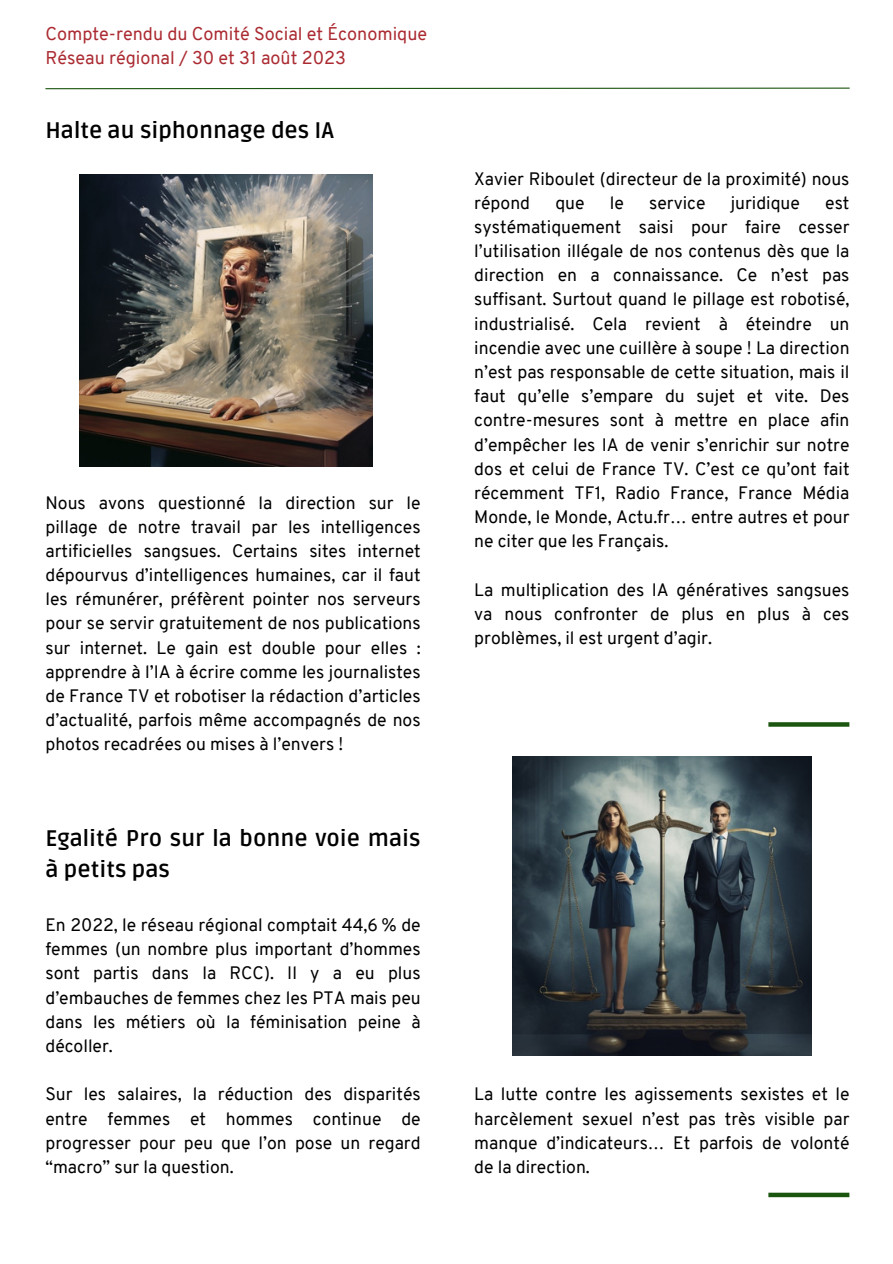
<style>
.page{position:relative;width:893px;height:1264px;background:#fff}
.page>*{position:absolute;margin:0;border:0;box-sizing:border-box;transform-origin:0 0}
.t1{font:700 22.5px/30.3px "Ruda";color:#000}
.t2{font:18px "Overpass";color:#ab2b32}
.t3{font:17.55px/24.2px "Overpass";color:#000;text-align:justify}
</style>
<div class="page">
<svg style="left:768px;top:722px;width:81px;height:4px"></svg>
<svg style="left:45px;top:87px;width:805px;height:3px"></svg>
<img style="left:80px;top:174px;width:292px;height:292px">
<img style="left:512px;top:756px;width:299px;height:299px">
<div style="left:768px;top:1192px;width:81px;height:5px;background:#1a560f"></div>
<p class="t2" style="left:45px;top:26px;width:383px">Compte-rendu du Comité Social et Économique</p>
<p class="t2" style="left:45px;top:51px;width:302px">Réseau régional / 30 et 31 août 2023</p>
<p class="t1" style="left:45px;top:116px;width:290px">Halte au siphonnage des IA</p>
<p class="t3" style="left:45px;top:492px;width:377px">Nous avons questionné la direction sur le pillage de notre travail par les intelligences artificielles sangsues. Certains sites internet dépourvus d’intelligences humaines, car il faut les rémunérer, préfèrent pointer nos serveurs pour se servir gratuitement de nos publications sur internet. Le gain est double pour elles : apprendre à l’IA à écrire comme les journalistes de France TV et robotiser la rédaction d’articles d’actualité, parfois même accompagnés de nos photos recadrées ou mises à l’envers !</p>
<p class="t3" style="left:474px;top:168px;width:377px">Xavier Riboulet (directeur de la proximité) nous répond</p>
<p class="t3" style="left:474px;top:192px;width:377px;text-indent:351px">est systématiquement saisi pour faire cesser l’utilisation illégale de nos contenus dès que la direction en a connaissance. Ce n’est pas suffisant. Surtout quand le pillage est robotisé, industrialisé. Cela revient à éteindre un incendie avec une cuillère à soupe ! La direction n’est pas responsable de cette situation, mais il faut qu’elle s’empare du sujet et vite. Des contre-mesures sont à mettre en place afin d’empêcher les IA de venir s’enrichir sur notre dos et celui de France TV. C’est ce qu’ont fait récemment TF1, Radio France, France Média Monde, le Monde, Actu.fr… entre autres et pour ne citer que les Français.</p>
<p class="t3" style="left:474px;top:579px;width:377px">La multiplication des IA génératives sangsues va nous confronter de plus en plus à ces problèmes, il est urgent d’agir.</p>
<p class="t3" style="left:555px;top:192px;width:31px">que</p>
<p class="t3" style="left:610px;top:192px;width:16px">le</p>
<p class="t3" style="left:649px;top:192px;width:58px">service</p>
<p class="t3" style="left:730px;top:192px;width:71px">juridique</p>
<p class="t1" style="left:45px;top:824px;width:377px">Egalité Pro sur la bonne voie mais à petits pas</p>
<p class="t3" style="left:45px;top:914px;width:377px">En 2022, le réseau régional comptait 44,6 % de femmes (un nombre plus important d’hommes sont partis dans la RCC). Il y a eu plus d’embauches de femmes chez les PTA mais peu dans les métiers où la féminisation peine à décoller.</p>
<p class="t3" style="left:45px;top:1083px;width:377px">Sur les salaires, la réduction des disparités entre femmes et hommes continue de progresser pour peu que l’on pose un regard “macro” sur la question.</p>
<p class="t3" style="left:474px;top:1083px;width:377px">La lutte contre les agissements sexistes et le harcèlement sexuel n’est pas très visible par manque d’indicateurs… Et parfois de volonté de la direction.</p>
</div>
